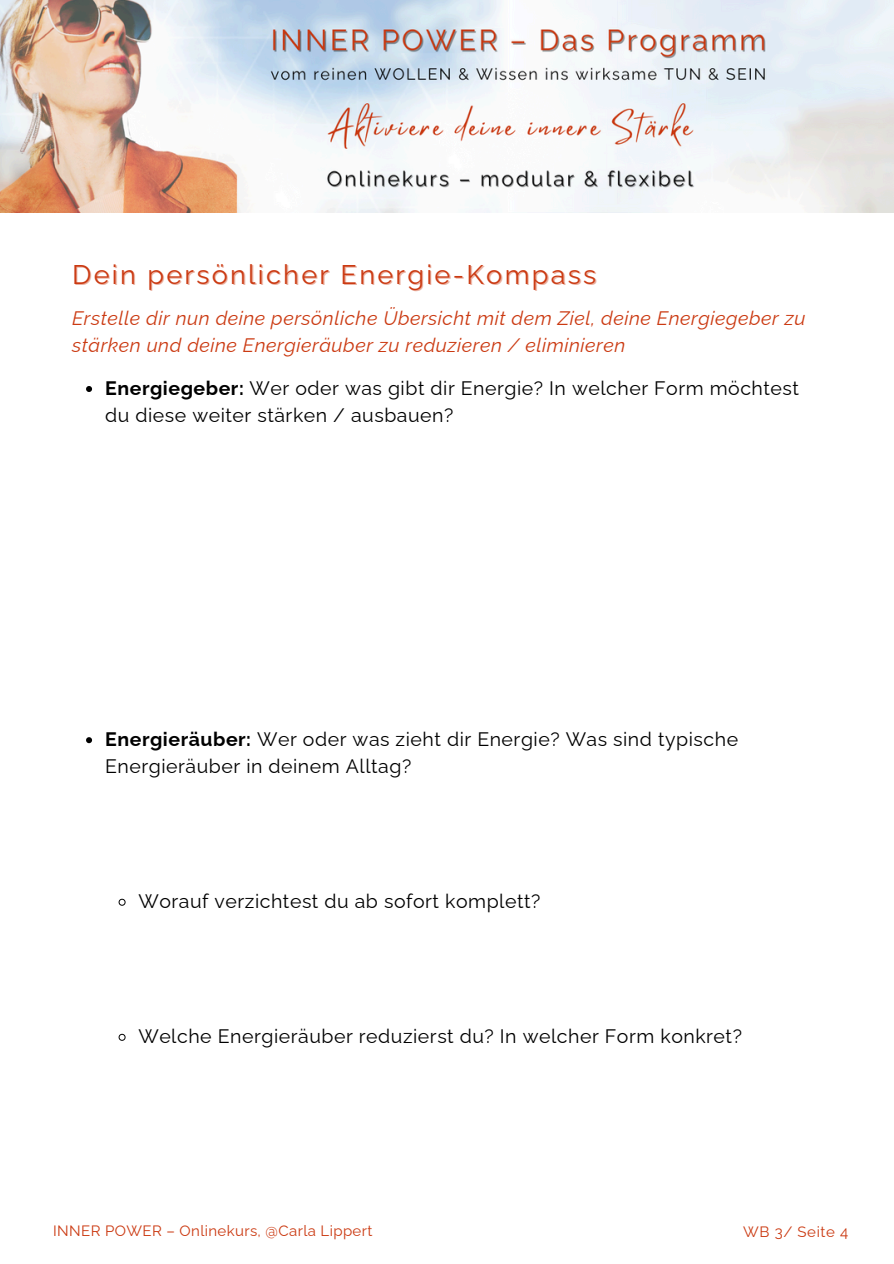
<style>
.page{position:relative;width:894px;height:1264px;background:#fff}
.page>*{position:absolute;margin:0;border:0;box-sizing:border-box;transform-origin:0 0}
.t1{font:27px "Raleway";letter-spacing:.085em;color:#cb3a12}
.t2{font:19.5px/27px "Raleway";letter-spacing:.025em;color:#000}
.t3{font:italic 19.5px/27px "Raleway";letter-spacing:.025em;color:#cb3a12}
.t4{font:15px "Raleway";letter-spacing:.025em;color:#cb3a12}
.s1{font-weight:700}
</style>
<div class="page">
<svg style="left:86px;top:386px;width:6px;height:6px"></svg>
<svg style="left:86px;top:737px;width:6px;height:6px"></svg>
<svg style="left:118px;top:898px;width:8px;height:8px"></svg>
<svg style="left:118px;top:1033px;width:8px;height:8px"></svg>
<img style="left:0;top:0;width:893px;height:212px">
<p class="t1" style="left:72px;top:259px;width:525px">Dein persönlicher Energie-Kompass</p>
<p class="t3" style="left:72px;top:304px;width:734px">Erstelle dir nun deine persönliche Übersicht mit dem Ziel, deine Energiegeber zu stärken und deine Energieräuber zu reduzieren / eliminieren</p>
<h1 class="t2" style="left:105px;top:374px;width:695px"><span class="s1">Energiegeber:</span> Wer oder was gibt dir Energie? In welcher Form möchtest du diese weiter stärken / ausbauen?</h1>
<h2 class="t2" style="left:105px;top:725px;width:634px"><span class="s1">Energieräuber:</span> Wer oder was zieht dir Energie? Was sind typische<br>Energieräuber in deinem Alltag?</h2>
<p class="t2" style="left:138px;top:887px;width:403px">Worauf verzichtest du ab sofort komplett?</p>
<p class="t2" style="left:138px;top:1022px;width:605px">Welche Energieräuber reduzierst du? In welcher Form konkret?</p>
<p class="t4" style="left:53px;top:1222px;width:321px">INNER POWER – Onlinekurs, @Carla Lippert</p>
<p class="t4" style="left:743px;top:1223px;width:107px">WB 3/ Seite 4</p>
</div>
